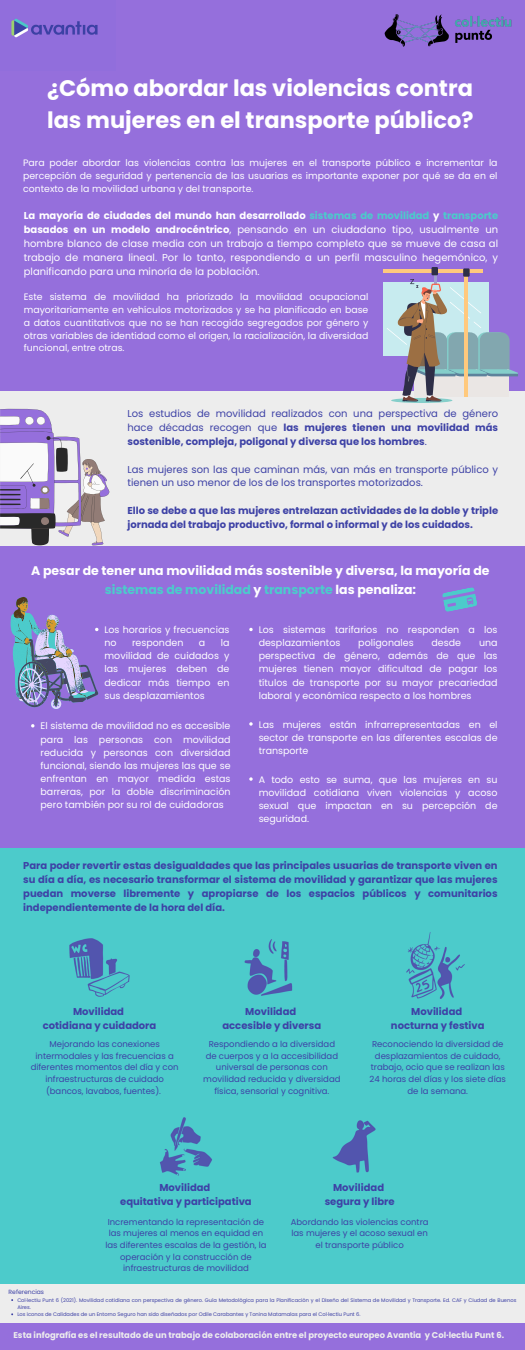
<style>
.page{position:relative;width:525px;height:1350px;background:#956fdc}
.page>*{position:absolute;margin:0;border:0;box-sizing:border-box;transform-origin:0 0}
.t1{font:700 22.5px/31.5px "Poppins";color:#fff}
.t2{font:700 12.5px/19.1px "Poppins";color:#fff;text-align:center}
.t3{font:700 10px/13.9px "Poppins";color:#3e42a6;text-align:center}
.t4{font:10px/13.9px "Poppins";color:#fff;text-align:justify}
.t5{font:10px/13.9px "Poppins";color:#3e42a6}
.t6{font:9.5px/13.1px "Poppins";color:#fff;text-align:justify}
.t7{font:9.35px/12.8px "Poppins";color:#fff;text-align:justify}
.t8{font:8.5px/11.6px "Poppins";color:#3e42a6;text-align:center}
.t9{font:700 8.4px "Poppins";color:#ededed}
.t10{font:6.05px "Poppins";color:#3e42a6}
.t11{font:5.15px/7.1px "Poppins";color:#3e42a6}
.s1{font-weight:700}
.s2{font-weight:700;color:#4ccbcb}
.s3{font-weight:400}
.s4{color:#4ccbcb}
</style>
<div class="page">
<div style="left:0;top:391px;width:525px;height:154px;background:#ededed"></div>
<img style="left:384px;top:14px;width:128px;height:33px">
<div style="left:0;top:849px;width:525px;height:436px;background:#4ccbcb"></div>
<div style="left:0;top:1284px;width:525px;height:39px;background:#ededed"></div>
<img style="left:11px;top:18px;width:87px;height:20px">
<svg style="left:0;top:408px;width:109px;height:137px"></svg>
<svg style="left:442px;top:587px;width:35px;height:25px"></svg>
<svg style="left:11px;top:597px;width:87px;height:112px"></svg>
<svg style="left:249px;top:628px;width:4px;height:3px"></svg>
<svg style="left:249px;top:722px;width:4px;height:4px"></svg>
<svg style="left:249px;top:777px;width:4px;height:4px"></svg>
<div style="left:383px;top:282px;width:106px;height:73px;background:#c7ebef"></div>
<svg style="left:391px;top:398px;width:61px;height:5px"></svg>
<hr style="left:383px;top:269px;width:100px;height:4px;background:#ffc97d">
<div style="left:463px;top:268px;width:7px;height:9px;background:#2e2e47"></div>
<div style="left:432px;top:267px;width:6px;height:8px;background:#2e2e47"></div>
<svg style="left:387px;top:274px;width:131px;height:128px"></svg>
<img style="left:69px;top:938px;width:61px;height:59px">
<img style="left:244px;top:939px;width:49px;height:57px">
<img style="left:406px;top:932px;width:59px;height:67px">
<img style="left:160px;top:1117px;width:52px;height:59px">
<img style="left:332px;top:1120px;width:44px;height:53px">
<h4 class="t1" style="left:47px;top:73px;width:428px">¿Cómo abordar las violencias contra las mujeres en el transporte público?</h4>
<p class="t7" style="left:23px;top:156px;width:476px">Para poder abordar las violencias contra las mujeres en el transporte público e incrementar la percepción de seguridad y pertenencia de las usuarias es importante exponer por qué se da en el contexto de la movilidad urbana y del transporte.</p>
<h3 class="t4" style="left:24px;top:209px;width:476px"><span class="s1">La mayoría de ciudades del mundo han desarrollado</span> <span class="s2">sistemas de movilidad</span> <span class="s1">y</span> <span class="s2">transporte </span><span class="s1">basados en un modelo androcéntrico</span>, pensando en un ciudadano tipo, usualmente un hombre blanco de clase media con un trabajo a tiempo completo que se mueve de casa al trabajo de manera lineal. Por lo tanto, respondiendo a un perfil masculino hegemónico, y planificando para una minoría de la población.</h3>
<h2 class="t7" style="left:24px;top:291px;width:346px">Este sistema de movilidad ha priorizado la movilidad ocupacional mayoritariamente en vehículos motorizados y se ha planificado en base a datos cuantitativos que no se han recogido segregados por género y otras variables de identidad como el origen, la racialización, la diversidad funcional, entre otras.</h2>
<p class="t3" style="left:127px;top:407px;width:372px;text-align:justify"><span class="s3">Los estudios de movilidad realizados con una perspectiva de género hace décadas recogen que</span> las mujeres tienen una movilidad más sostenible, compleja, poligonal y diversa que los hombres<span class="s3">.</span></p>
<h4 class="t5" style="left:127px;top:462px;width:372px">Las mujeres son las que caminan más, van más en transporte público y tienen un uso menor de los de los transportes motorizados.</h4>
<p class="t3" style="left:127px;top:504px;width:372px;text-align:left">Ello se debe a que las mujeres entrelazan actividades de la doble y triple jornada del trabajo productivo, formal o informal y de los cuidados.</p>
<h4 class="t2" style="left:31px;top:561px;width:460px">A pesar de tener una movilidad más sostenible y diversa, la mayoría de <span class="s4">sistemas de movilidad</span> y <span class="s4">transporte</span> las penaliza:</h4>
<p class="t6" style="left:104px;top:623px;width:126px">Los horarios y frecuencias no</p>
<p class="t6" style="left:104px;top:636px;width:126px;text-indent:116px">la movilidad de cuidados y las mujeres deben de dedicar más tiempo en sus desplazamientos</p>
<p class="t6" style="left:132px;top:636px;width:53px">responden</p>
<p class="t6" style="left:199px;top:636px;width:8px">a</p>
<p class="t6" style="left:259px;top:623px;width:240px">Los sistemas tarifarios no responden a los desplazamientos</p>
<p class="t6" style="left:358px;top:636px;width:57px">poligonales</p>
<p class="t6" style="left:432px;top:636px;width:31px">desde</p>
<p class="t6" style="left:259px;top:636px;width:240px;text-indent:220px">una perspectiva de género, además de que las mujeres tienen mayor dificultad de pagar los títulos de transporte por su mayor precariedad laboral y económica respecto a los hombres</p>
<p class="t6" style="left:41px;top:720px;width:192px">El sistema de movilidad no es accesible para las personas con movilidad reducida y personas con diversidad funcional, siendo las mujeres las que se enfrentan en mayor medida estas barreras, por la doble discriminación pero también por su rol de cuidadoras</p>
<p class="t6" style="left:259px;top:718px;width:240px">Las mujeres están infrarrepresentadas en el sector de transporte en las diferentes escalas de transporte</p>
<p class="t6" style="left:259px;top:773px;width:240px">A todo esto se suma, que las mujeres en su movilidad cotidiana viven violencias y acoso sexual que impactan en su percepción de seguridad.</p>
<p class="t3" style="left:23px;top:859px;width:476px;text-align:justify">Para poder revertir estas desigualdades que las principales usuarias de transporte viven en su día a día, es necesario transformar el sistema de movilidad y garantizar que las mujeres puedan moverse libremente y apropiarse de los espacios públicos y comunitarios independientemente de la hora del día.</p>
<p class="t3" style="left:43px;top:1004px;width:115px">Movilidad<br>cotidiana y cuidadora</p>
<h3 class="t3" style="left:222px;top:1004px;width:100px">Movilidad accesible y diversa</h3>
<p class="t3" style="left:391px;top:1004px;width:95px">Movilidad nocturna y festiva</p>
<h3 class="t8" style="left:31px;top:1038px;width:150px">Mejorando las conexiones intermodales y las frecuencias a diferentes momentos del día y con infraestructuras de cuidado (bancos, lavabos, fuentes).</h3>
<p class="t8" style="left:203px;top:1038px;width:139px">Respondiendo a la diversidad de cuerpos y a la accesibilidad universal de personas con movilidad reducida y diversidad física, sensorial y cognitiva.</p>
<h3 class="t8" style="left:370px;top:1038px;width:138px">Reconociendo la diversidad de desplazamientos de cuidado, trabajo, ocio que se realizan las<br>24 horas del días y los siete días de la semana.</h3>
<h3 class="t3" style="left:120px;top:1180px;width:133px">Movilidad<br>equitativa y participativa</h3>
<p class="t3" style="left:325px;top:1180px;width:72px">Movilidad segura y libre</p>
<h6 class="t8" style="left:105px;top:1216px;width:163px">Incrementando la representación de las mujeres al menos en equidad en las diferentes escalas de la gestión, la operación y la construcción de infraestructuras de movilidad</h6>
<h6 class="t8" style="left:291px;top:1216px;width:139px">Abordando las violencias contra las mujeres y el acoso sexual en el transporte público</h6>
<p class="t10" style="left:9px;top:1288px;width:37px">Referencias</p>
<h1 class="t11" style="left:17px;top:1296px;width:501px">Col·lectiu Punt 6 (2021). Movilidad cotidiana con perspectiva de género. Guía Metodológica para la Planificación y el Diseño del Sistema de Movilidad y Transporte. Ed. CAF y Ciudad de Buenos<br>Aires.</h1>
<h4 class="t11" style="left:17px;top:1311px;width:345px">Los iconos de Calidades de un Entorno Seguro han sido diseñados por Odile Carabantes y Tonina Matamalas para el Col·lectiu Punt 6.</h4>
<h4 class="t9" style="left:13px;top:1330px;width:492px">Esta infografía es el resultado de un trabajo de colaboración entre el proyecto europeo Avantia y Col·lectiu Punt 6.</h4>
</div>
